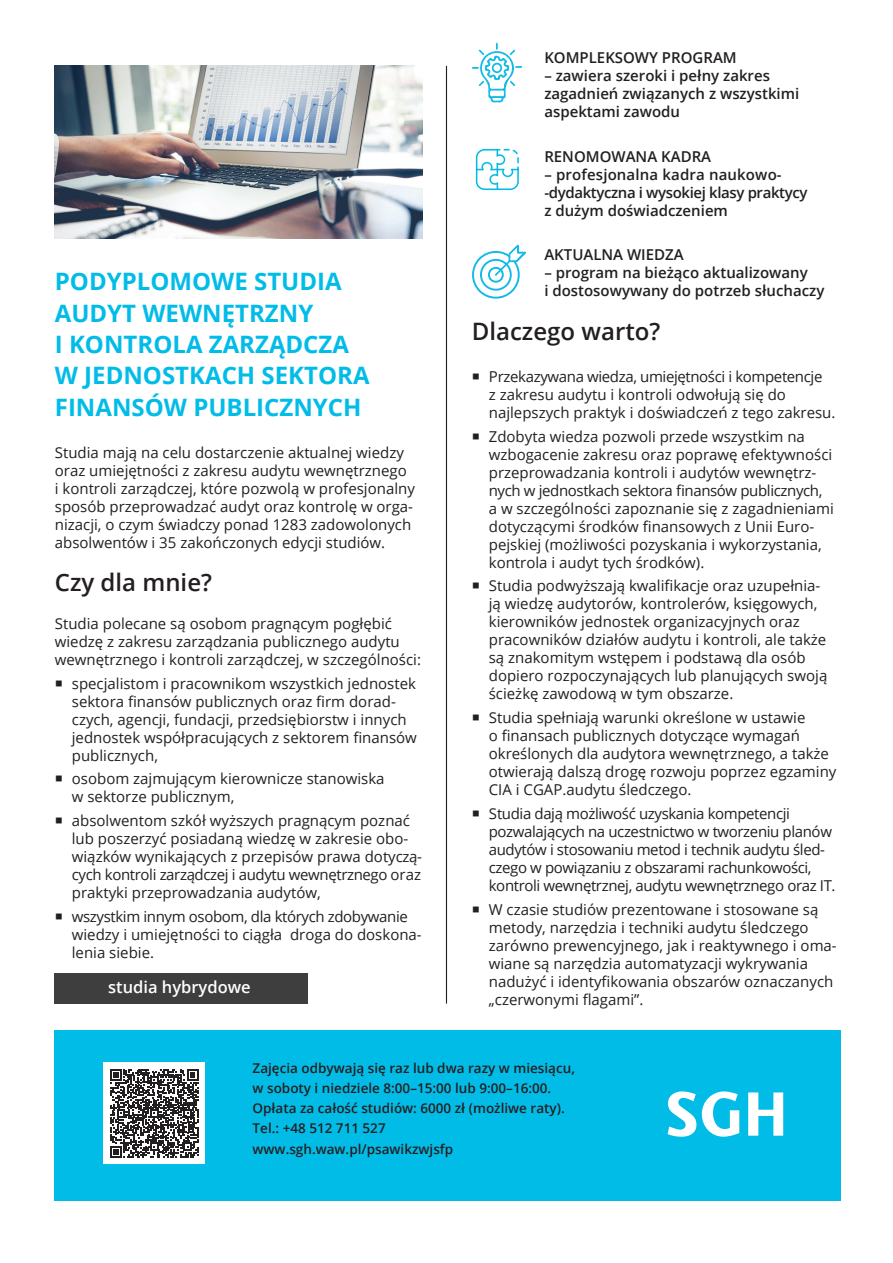
<style>
.page{position:relative;width:893px;height:1263px;background:#fff}
.page>*{position:absolute;margin:0;border:0;box-sizing:border-box;transform-origin:0 0}
.WYPUNKTOWANIIE{font:700 24px/31.5px "Open Sans";color:#02bce8}
.atuty_OK{font:600 24px "Open Sans";color:#231f20}
.WYPUNKTOWANIIE-2{font:600 24px "Open Sans";color:#231f20}
.t1{font:600 16.5px "Open Sans";color:#fff}
.Nowe_wypunktowanie{font:15px/18px "Open Sans";color:#231f20}
.WYPUNKTOWANIIE-3{font:15px/18px "Open Sans";color:#231f20}
.atuty_OK-2{font:600 15px/18px "Open Sans";color:#231f20}
.Nowe_wypunktowanie-2{font:15px/18px "Open Sans";letter-spacing:-.025em;color:#231f20}
.Nowy_tekst_główny{font:600 13.5px/20.2px "Open Sans";color:#231f20}
</style>
<div class="page">
<div style="left:54px;top:1030px;width:786px;height:171px;background:#02bce8"></div>
<svg style="left:472px;top:245px;width:54px;height:54px"></svg>
<svg style="left:476px;top:149px;width:43px;height:41px"></svg>
<svg style="left:472px;top:43px;width:50px;height:59px"></svg>
<div style="left:104px;top:1062px;width:101px;height:102px;background:#fff"></div>
<svg style="left:110px;top:1069px;width:89px;height:88px"></svg>
<div style="left:55px;top:973px;width:253px;height:30px;background:#3e3e3f"></div>
<svg style="left:668px;top:1091px;width:115px;height:46px"></svg>
<img style="left:55px;top:66px;width:368px;height:172px">
<hr style="left:446px;top:66px;width:1px;height:937px;background:#231f20">
<p class="WYPUNKTOWANIIE" style="left:55px;top:265px;width:288px">PODYPLOMOWE STUDIA</p>
<p class="WYPUNKTOWANIIE" style="left:55px;top:296px;width:316px">AUDYT WEWNĘTRZNY<br>I KONTROLA ZARZĄDCZA<br>W JEDNOSTKACH SEKTORA<br>FINANSÓW PUBLICZNYCH</p>
<p class="WYPUNKTOWANIIE-3" style="left:55px;top:443px;width:362px">Studia mają na celu dostarczenie aktualnej wiedzy oraz umiejętności z zakresu audytu wewnętrznego<br>i kontroli zarządczej, które pozwolą w profesjonalny sposób przeprowadzać audyt oraz kontrolę w orga&shy;nizacji, o czym świadczy ponad 1283 zadowolonych absolwentów i 35 zakończonych edycji studiów.</p>
<p class="WYPUNKTOWANIIE-2" style="left:55px;top:566px;width:159px">Czy dla mnie?</p>
<p class="WYPUNKTOWANIIE-3" style="left:55px;top:614px;width:368px">Studia polecane są osobom pragnącym pogłębić wiedzę z zakresu zarządzania publicznego audytu wewnętrznego i kontroli zarządczej, w szczególności:</p>
<p class="WYPUNKTOWANIIE-3" style="left:72px;top:674px;width:347px;text-indent:-17px">○ specjalistom i pracownikom wszystkich jednostek sektora finansów publicznych oraz firm dorad&shy;czych, agencji, fundacji, przedsiębiorstw i innych jednostek współpracujących z sektorem finansów publicznych,</p>
<p class="WYPUNKTOWANIIE-3" style="left:72px;top:769px;width:314px;text-indent:-17px">○ osobom zajmującym kierownicze stanowiska w sektorze publicznym,</p>
<p class="WYPUNKTOWANIIE-3" style="left:72px;top:811px;width:352px;text-indent:-17px">○ absolwentom szkół wyższych pragnącym poznać lub poszerzyć posiadaną wiedzę w zakresie obo&shy;wiązków wynikających z przepisów prawa dotyczą&shy;cych kontroli zarządczej i audytu wewnętrznego oraz praktyki przeprowadzania audytów,</p>
<p class="WYPUNKTOWANIIE-3" style="left:72px;top:907px;width:351px;text-indent:-17px">○ wszystkim innym osobom, dla których zdobywanie wiedzy i umiejętności to ciągła droga do doskona&shy;lenia siebie.</p>
<p class="t1" style="left:108px;top:976px;width:144px">studia hybrydowe</p>
<p class="atuty_OK-2" style="left:544px;top:48px;width:194px">KOMPLEKSOWY PROGRAM</p>
<p class="atuty_OK-2" style="left:544px;top:66px;width:256px">– zawiera szeroki i pełny zakres zagadnień związanych z wszystkimi aspektami zawodu</p>
<p class="atuty_OK-2" style="left:544px;top:147px;width:168px">RENOMOWANA KADRA</p>
<p class="atuty_OK-2" style="left:544px;top:165px;width:265px">– profesjonalna kadra naukowo--dydaktyczna i wysokiej klasy praktycy z dużym doświadczeniem</p>
<p class="atuty_OK-2" style="left:544px;top:245px;width:141px">AKTUALNA WIEDZA</p>
<p class="atuty_OK-2" style="left:544px;top:263px;width:265px">– program na bieżąco aktualizowany</p>
<p class="atuty_OK-2" style="left:544px;top:281px;width:282px">i dostosowywany do potrzeb słuchaczy</p>
<p class="atuty_OK" style="left:472px;top:315px;width:190px">Dlaczego warto?</p>
<p class="Nowe_wypunktowanie" style="left:489px;top:367px;width:348px;text-indent:-17px">○ Przekazywana wiedza, umiejętności i kompetencje<br>z zakresu audytu i kontroli odwołują się do najlepszych praktyk i doświadczeń z tego zakresu.</p>
<p class="Nowe_wypunktowanie" style="left:489px;top:427px;width:347px;text-indent:-17px">○ Zdobyta wiedza pozwoli przede wszystkim na wzbogacenie zakresu oraz poprawę efektywności przeprowadzania kontroli i audytów wewnętrz&shy;nych w jednostkach sektora finansów publicznych, a w szczególności zapoznanie się z zagadnieniami dotyczącymi środków finansowych z Unii Euro&shy;pejskiej (możliwości pozyskania i wykorzystania, kontrola i audyt tych środków).</p>
<p class="Nowe_wypunktowanie" style="left:489px;top:577px;width:340px;text-indent:-17px">○ Studia podwyższają kwalifikacje oraz uzupełnia&shy;ją wiedzę audytorów, kontrolerów, księgowych, kierowników jednostek organizacyjnych oraz pracowników działów audytu i kontroli, ale także są znakomitym wstępem i podstawą dla osób dopiero rozpoczynających lub planujących swoją ścieżkę zawodową w tym obszarze.</p>
<p class="Nowe_wypunktowanie" style="left:489px;top:708px;width:349px;text-indent:-17px">○ Studia spełniają warunki określone w ustawie<br>o finansach publicznych dotyczące wymagań określonych dla audytora wewnętrznego, a także otwierają dalszą drogę rozwoju poprzez egzaminy CIA i CGAP.audytu śledczego.</p>
<p class="Nowe_wypunktowanie-2" style="left:489px;top:804px;width:348px;text-indent:-17px">○ Studia dają możliwość uzyskania kompetencji pozwalających na uczestnictwo w tworzeniu planów audytów i stosowaniu metod i technik audytu śled&shy;czego w powiązaniu z obszarami rachunkowości, kontroli wewnętrznej, audytu wewnętrznego oraz IT.</p>
<p class="Nowe_wypunktowanie" style="left:489px;top:900px;width:349px;text-indent:-17px">○ W czasie studiów prezentowane i stosowane są metody, narzędzia i techniki audytu śledczego zarówno prewencyjnego, jak i reaktywnego i oma&shy;wiane są narzędzia automatyzacji wykrywania nadużyć i identyfikowania obszarów oznaczanych „czerwonymi flagami”.</p>
<p class="Nowy_tekst_główny" style="left:253px;top:1057px;width:324px">Zajęcia odbywają się raz lub dwa razy w miesiącu, w soboty i niedziele 8:00–15:00 lub 9:00–16:00.</p>
<p class="Nowy_tekst_główny" style="left:253px;top:1098px;width:314px">Opłata za całość studiów: 6000 zł (możliwe raty).<br>Tel.: +48 512 711 527 www.sgh.waw.pl/psawikzwjsfp</p>
</div>
